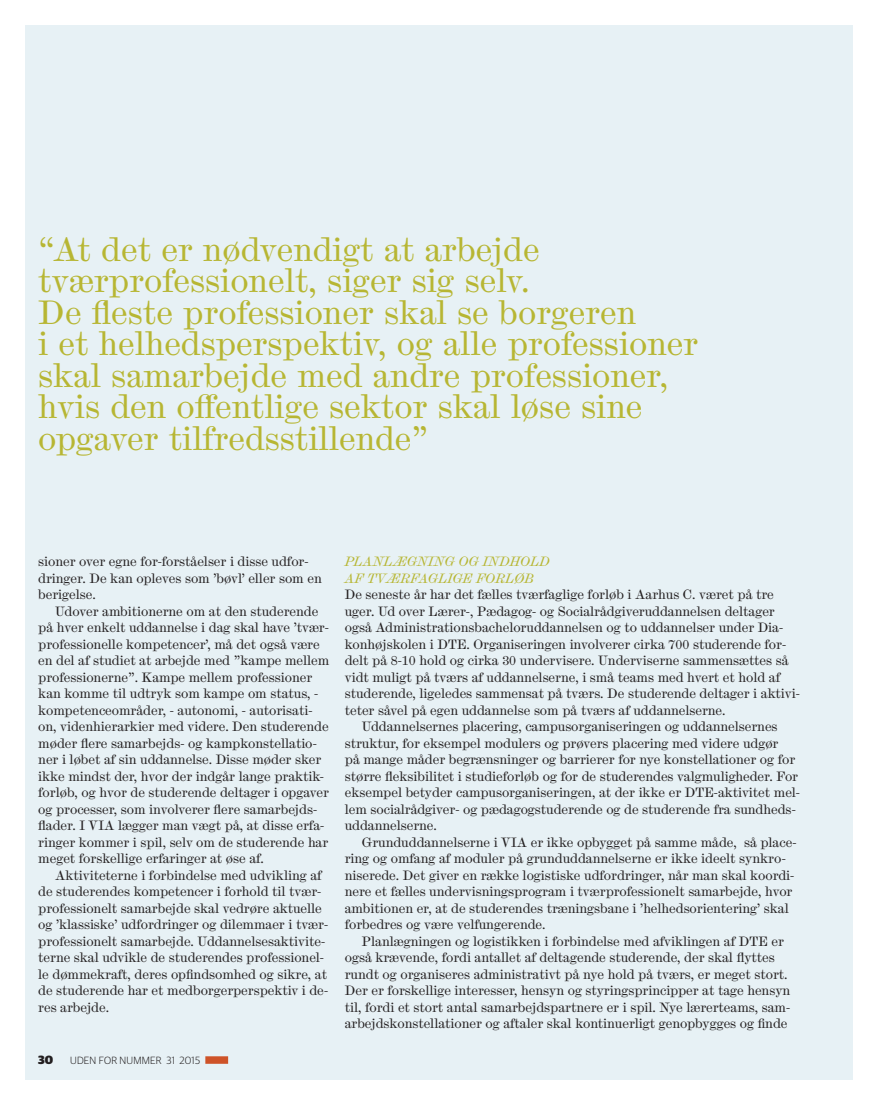
<style>
.page{position:relative;width:893px;height:1106px;background:#fff}
.page>*{position:absolute;margin:0;border:0;box-sizing:border-box;transform-origin:0 0}
.t1{font:30px/31.5px "Scotch Micro";color:#b7b633}
.t2{font:12px/16.5px "Scotch Micro";letter-spacing:-.005em;color:#231f20}
.t3{font:italic 12px/16.5px "Scotch Micro";letter-spacing:-.005em;color:#b7b633}
.t4{font:900 12px "Guardian Sans";color:#231f20}
.t5{font:300 10.5px "Guardian Sans";letter-spacing:.02em;color:#231f20}
</style>
<div class="page">
<div style="left:26px;top:26px;width:827px;height:1054px;background:#e7f1f5"></div>
<div style="left:205px;top:1056px;width:23px;height:7px;background:#ce5328"></div>
<p class="t1" style="left:38px;top:234px;width:661px">“At det er nødvendigt at arbejde tværprofessionelt, siger sig selv.<br>De fleste professioner skal se borgeren<br>i et helhedsperspektiv, og alle professioner skal samarbejde med andre professioner, hvis den offentlige sektor skal løse sine opgaver tilfredsstillende”</p>
<p class="t2" style="left:38px;top:553px;width:285px">sioner over egne for-forståelser i disse udfor&shy;dringer. De kan opleves som ’bøvl’ eller som en berigelse.</p>
<p class="t2" style="left:38px;top:603px;width:293px;text-indent:17px">Udover ambitionerne om at den studerende på hver enkelt uddannelse i dag skal have ’tvær&shy;professionelle kompetencer’, må det også være en del af studiet at arbejde med ”kampe mellem professionerne”. Kampe mellem professioner kan komme til udtryk som kampe om status, - kompetenceområder, - autonomi, - autorisati&shy;on, videnhierarkier med videre. Den studerende møder flere samarbejds- og kampkonstellatio&shy;ner i løbet af sin uddannelse. Disse møder sker ikke mindst der, hvor der indgår lange praktik&shy;forløb, og hvor de studerende deltager i opgaver og processer, som involverer flere samarbejds&shy;flader. I VIA lægger man vægt på, at disse erfa&shy;ringer kommer i spil, selv om de studerende har meget forskellige erfaringer at øse af.</p>
<p class="t2" style="left:38px;top:867px;width:291px;text-indent:17px">Aktiviteterne i forbindelse med udvikling af de studerendes kompetencer i forhold til tvær&shy;professionelt samarbejde skal vedrøre aktuelle og ’klassiske’ udfordringer og dilemmaer i tvær&shy;professionelt samarbejde. Uddannelsesaktivite&shy;terne skal udvikle de studerendes professionel&shy;le dømmekraft, deres opfindsomhed og sikre, at de studerende har et medborgerperspektiv i de&shy;res arbejde.</p>
<p class="t4" style="left:38px;top:1050px;width:17px">30</p>
<p class="t5" style="left:70px;top:1052px;width:131px">UDEN FOR NUMMER 31 2015</p>
<p class="t3" style="left:345px;top:553px;width:206px">PLANLÆGNING OG INDHOLD<br>AF TVÆRFAGLIGE FORLØB</p>
<p class="t2" style="left:345px;top:586px;width:431px">De seneste år har det fælles tværfaglige forløb i Aarhus C. været på tre</p>
<p class="t2" style="left:345px;top:603px;width:432px">uger. Ud over Lærer-, Pædagog- og Socialrådgiveruddannelsen deltager</p>
<p class="t2" style="left:345px;top:619px;width:440px">også Administrationsbacheloruddannelsen og to uddannelser under Dia-</p>
<p class="t2" style="left:345px;top:636px;width:443px">konhøjskolen i DTE. Organiseringen involverer cirka 700 studerende for-</p>
<p class="t2" style="left:345px;top:652px;width:445px">delt på 8-10 hold og cirka 30 undervisere. Underviserne sammensættes så</p>
<p class="t2" style="left:345px;top:669px;width:437px">vidt muligt på tværs af uddannelserne, i små teams med hvert et hold af</p>
<p class="t2" style="left:345px;top:685px;width:457px">studerende, ligeledes sammensat på tværs. De studerende deltager i aktivi-</p>
<p class="t2" style="left:345px;top:702px;width:382px">teter såvel på egen uddannelse som på tværs af uddannelserne.</p>
<p class="t2" style="left:362px;top:718px;width:417px">Uddannelsernes placering, campusorganiseringen og uddannelsernes</p>
<p class="t2" style="left:345px;top:735px;width:435px">struktur, for eksempel modulers og prøvers placering med videre udgør</p>
<p class="t2" style="left:345px;top:751px;width:452px">på mange måder begrænsninger og barrierer for nye konstellationer og for</p>
<p class="t2" style="left:345px;top:768px;width:455px">større fleksibilitet i studieforløb og for de studerendes valgmuligheder. For</p>
<p class="t2" style="left:345px;top:784px;width:457px">eksempel betyder campusorganiseringen, at der ikke er DTE-aktivitet mel-</p>
<p class="t2" style="left:345px;top:801px;width:452px">lem socialrådgiver- og pædagogstuderende og de studerende fra sundheds-</p>
<p class="t2" style="left:345px;top:817px;width:94px">uddannelserne.</p>
<p class="t2" style="left:362px;top:834px;width:436px">Grunduddannelserne i VIA er ikke opbygget på samme måde, så place-</p>
<p class="t2" style="left:345px;top:850px;width:443px">ring og omfang af moduler på grunduddannelserne er ikke ideelt synkro-</p>
<p class="t2" style="left:345px;top:867px;width:451px">niserede. Det giver en række logistiske udfordringer, når man skal koordi-</p>
<p class="t2" style="left:345px;top:883px;width:449px">nere et fælles undervisningsprogram i tværprofessionelt samarbejde, hvor</p>
<p class="t2" style="left:345px;top:900px;width:446px">ambitionen er, at de studerendes træningsbane i ’helhedsorientering’ skal</p>
<p class="t2" style="left:345px;top:916px;width:202px">forbedres og være velfungerende.</p>
<p class="t2" style="left:362px;top:933px;width:424px">Planlægningen og logistikken i forbindelse med afviklingen af DTE er</p>
<p class="t2" style="left:345px;top:949px;width:431px">også krævende, fordi antallet af deltagende studerende, der skal flyttes</p>
<p class="t2" style="left:345px;top:966px;width:444px">rundt og organiseres administrativt på nye hold på tværs, er meget stort.</p>
<p class="t2" style="left:345px;top:982px;width:447px">Der er forskellige interesser, hensyn og styringsprincipper at tage hensyn</p>
<p class="t2" style="left:345px;top:999px;width:447px">til, fordi et stort antal samarbejdspartnere er i spil. Nye lærerteams, sam-</p>
<p class="t2" style="left:345px;top:1015px;width:444px">arbejdskonstellationer og aftaler skal kontinuerligt genopbygges og finde</p>
</div>
